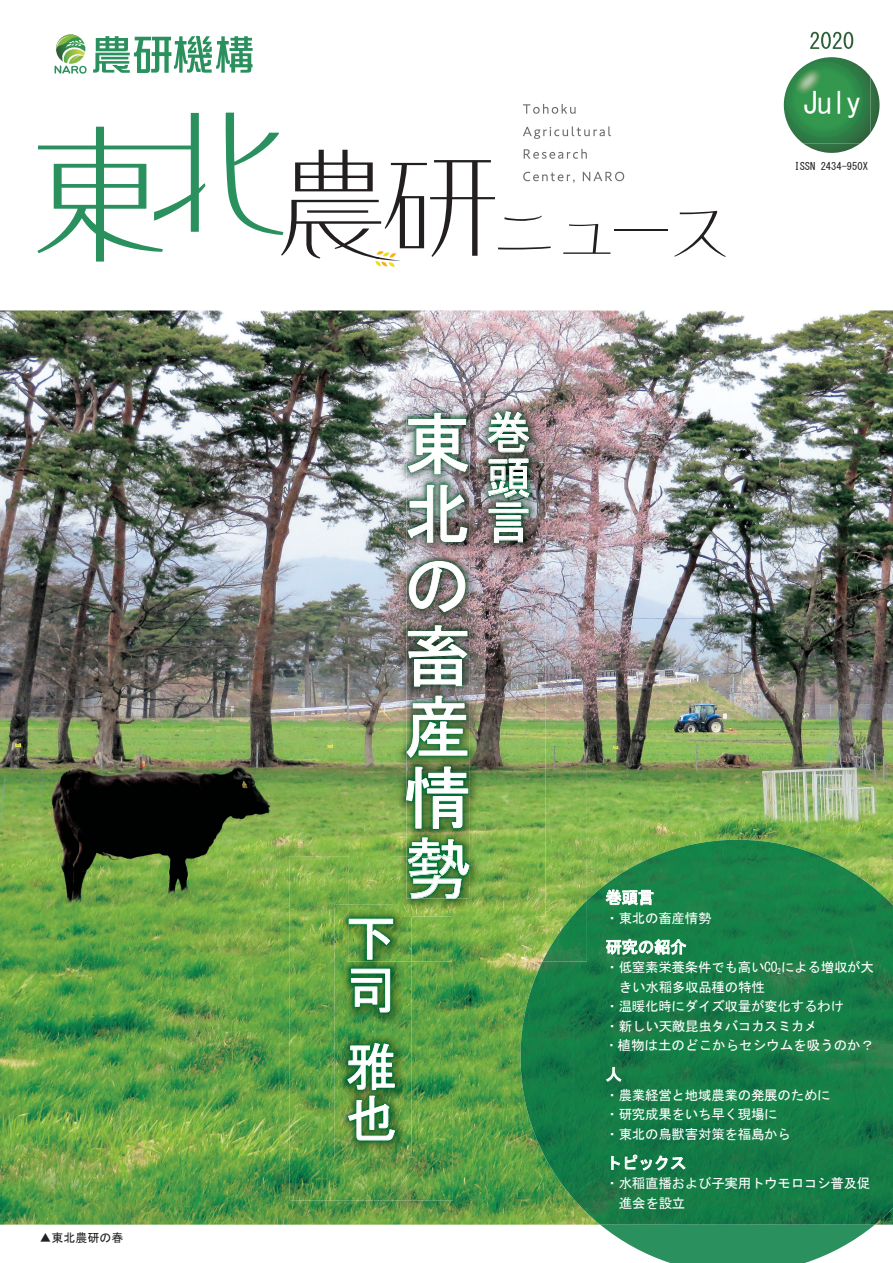
<style>
.page{position:relative;width:893px;height:1263px;background:#fff}
.page>*{position:absolute;margin:0;border:0;box-sizing:border-box;transform-origin:0 0}
.t1{font:67.5px/70.8px "MS Gothic";color:#fff;text-align:justify}
.t2{font:51.75px/51.8px "MS Gothic";color:#fff}
.t3{font:45px/45px "MS Gothic";color:#fff;text-align:justify}
.t4{font:30px "MS Gothic";color:#fff}
.t5{font:16.5px "MS Gothic";letter-spacing:-.02em;color:#fff}
.t6{font:13.5px/19.5px "MS Gothic";letter-spacing:-.02em;color:#fff}
.t7{font:13.5px "MS Gothic";color:#fff;scale:.9 1}
.t8{font:12px "MS Gothic";color:#231f20}
.t9{font:10.5px "MS Gothic";color:#231f20}
</style>
<div class="page">
<img style="left:0;top:310px;width:892px;height:915px">
<svg style="left:600px;top:1225px;width:274px;height:38px"></svg>
<img style="left:573px;top:840px;width:319px;height:385px">
<img style="left:520px;top:962px;width:53px;height:237px">
<svg style="left:55px;top:34px;width:32px;height:40px"></svg>
<svg style="left:93px;top:36px;width:159px;height:37px"></svg>
<svg style="left:606px;top:890px;width:47px;height:16px"></svg>
<svg style="left:606px;top:939px;width:80px;height:16px"></svg>
<svg style="left:606px;top:1067px;width:15px;height:14px"></svg>
<svg style="left:611px;top:1156px;width:8px;height:14px"></svg>
<svg style="left:625px;top:1155px;width:60px;height:15px"></svg>
<svg style="left:803px;top:77px;width:76px;height:76px"></svg>
<img style="left:810px;top:32px;width:43px;height:17px">
<img style="left:783px;top:57px;width:87px;height:86px">
<img style="left:348px;top:354px;width:239px;height:50px">
<img style="left:348px;top:404px;width:45px;height:452px">
<img style="left:540px;top:404px;width:47px;height:558px">
<img style="left:453px;top:916px;width:87px;height:46px">
<img style="left:542px;top:900px;width:45px;height:62px">
<img style="left:393px;top:398px;width:152px;height:518px">
<img style="left:406px;top:413px;width:63px;height:443px">
<img style="left:487px;top:411px;width:42px;height:41px">
<img style="left:488px;top:459px;width:41px;height:84px">
<img style="left:408px;top:413px;width:60px;height:61px">
<img style="left:407px;top:485px;width:60px;height:58px">
<img style="left:409px;top:561px;width:56px;height:51px">
<svg style="left:408px;top:625px;width:59px;height:62px;background:#5d7667"></svg>
<img style="left:406px;top:696px;width:61px;height:62px">
<svg style="left:406px;top:767px;width:62px;height:62px;background:#4e8b5b"></svg>
<svg style="left:407px;top:838px;width:62px;height:61px;background:#438d51"></svg>
<img style="left:290px;top:856px;width:163px;height:344px">
<img style="left:348px;top:856px;width:105px;height:106px">
<img style="left:393px;top:856px;width:60px;height:60px">
<img style="left:406px;top:856px;width:1px;height:42px">
<img style="left:407px;top:856px;width:46px;height:43px">
<img style="left:334px;top:904px;width:77px;height:253px">
<img style="left:348px;top:904px;width:63px;height:58px">
<img style="left:393px;top:904px;width:18px;height:12px">
<svg style="left:349px;top:919px;width:44px;height:41px;background:#51924d"></svg>
<svg style="left:351px;top:969px;width:39px;height:43px;background:#438f5c"></svg>
<svg style="left:347px;top:1043px;width:47px;height:47px;background:#428e5f"></svg>
<svg style="left:348px;top:1096px;width:47px;height:44px;background:#4b8d54"></svg>
<svg style="left:37px;top:113px;width:168px;height:149px"></svg>
<hr style="left:614px;top:229px;width:53px;height:2px;background:#231f20">
<svg style="left:674px;top:211px;width:51px;height:46px"></svg>
<svg style="left:226px;top:104px;width:398px;height:163px"></svg>
<p class="t8" style="left:40px;top:1231px;width:85px">▲東北農研の春</p>
<h3 class="t4" style="left:802px;top:88px;width:60px">July</h3>
<p class="t9" style="left:794px;top:161px;width:75px">ISSN 2434-950X</p>
<h2 class="t2" style="left:345px;top:912px;width:49px">下司</h2>
<h2 class="t2" style="left:345px;top:1041px;width:51px">雅也</h2>
<h1 class="t1" style="left:403px;top:408px;width:67px">東北の畜産情勢</h1>
<h3 class="t3" style="left:486px;top:410px;width:44px">巻頭言</h3>
<p class="t5" style="left:605px;top:889px;width:50px">巻頭言</p>
<p class="t6" style="left:605px;top:908px;width:108px">・東北の畜産情勢</p>
<p class="t5" style="left:605px;top:939px;width:83px">研究の紹介</p>
<p class="t6" style="left:605px;top:958px;width:270px">・低窒素栄養条件でも高いCO<sub>2</sub>による増収が大</p>
<p class="t6" style="left:619px;top:977px;width:147px">きい水稲多収品種の特性</p>
<p class="t6" style="left:605px;top:997px;width:240px">・温暖化時にダイズ収量が変化するわけ</p>
<p class="t6" style="left:605px;top:1016px;width:214px">・新しい天敵昆虫タバコカスミカメ</p>
<p class="t7" style="left:605px;top:1039px;width:300px">・植物は土のどこからセシウムを吸うのか？</p>
<p class="t5" style="left:605px;top:1066px;width:18px">人</p>
<p class="t6" style="left:605px;top:1085px;width:227px">・農業経営と地域農業の発展のために・研究成果をいち早く現場に<br>・東北の鳥獣害対策を福島から</p>
<p class="t5" style="left:605px;top:1155px;width:83px">トピックス</p>
<p class="t6" style="left:619px;top:1174px;width:253px;text-indent:-14px">・水稲直播および子実用トウモロコシ普及促進会を設立</p>
</div>
